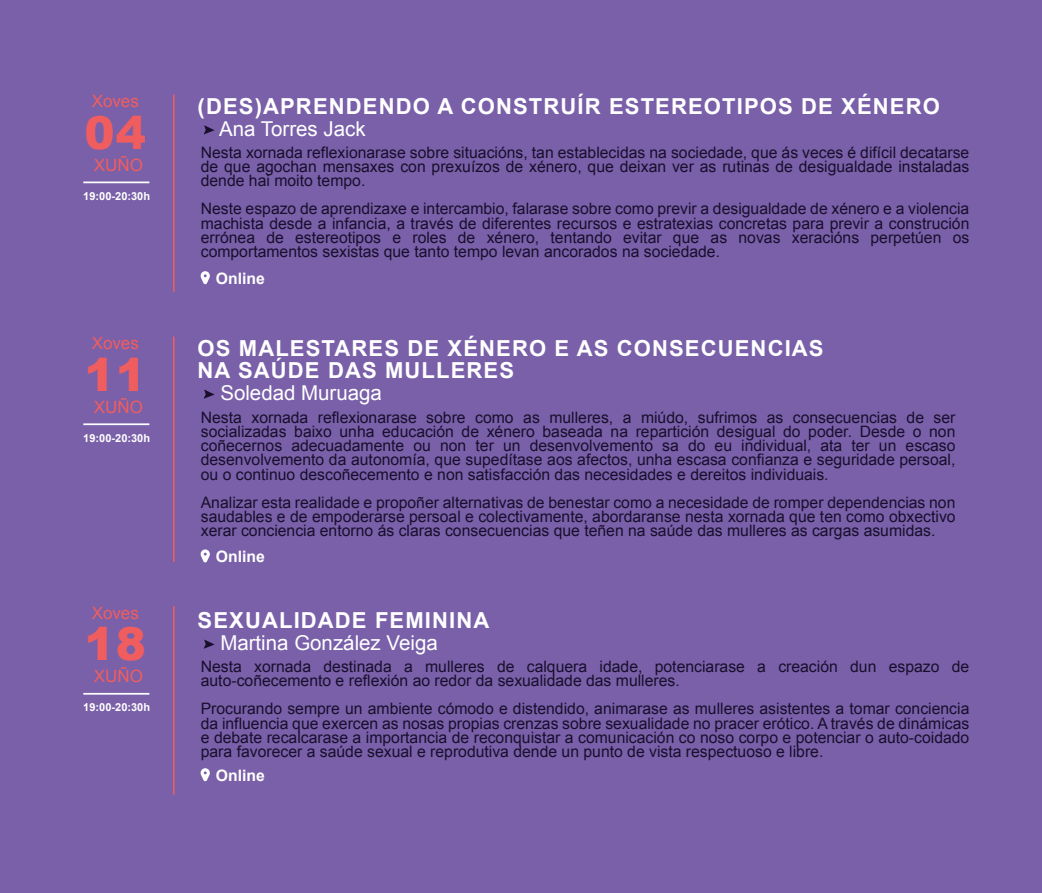
<style>
.page{position:relative;width:1042px;height:893px;background:#7960a9}
.page>*{position:absolute;margin:0;border:0;box-sizing:border-box;transform-origin:0 0}
.t1{font:900 45.32px "Arial";color:#f05d5f}
.t2{font:700 22.05px/22.1px "Arial";letter-spacing:.05em;color:#fff}
.t3{font:20.47px "Arial";color:#fff}
.t4{font:16.97px "Arial";color:#f05d5f}
.t5{font:15.75px/14.2px "Arial";color:#190f2c;text-align:justify}
.t6{font:700 15.75px "Arial";color:#fff}
.t7{font:700 11.03px "Arial";color:#fff}
</style>
<div class="page">
<hr style="left:173px;top:95px;width:1px;height:197px;background:#f05d5f">
<hr style="left:83px;top:182px;width:66px;height:1px;background:#fff">
<svg style="left:204px;top:125px;width:10px;height:9px"></svg>
<svg style="left:200px;top:271px;width:10px;height:14px"></svg>
<svg style="left:200px;top:549px;width:10px;height:14px"></svg>
<svg style="left:200px;top:768px;width:10px;height:14px"></svg>
<svg style="left:204px;top:640px;width:10px;height:9px"></svg>
<svg style="left:204px;top:390px;width:10px;height:9px"></svg>
<hr style="left:173px;top:337px;width:1px;height:225px;background:#f05d5f">
<hr style="left:83px;top:423px;width:66px;height:2px;background:#fff">
<hr style="left:173px;top:606px;width:1px;height:189px;background:#f05d5f">
<hr style="left:83px;top:693px;width:66px;height:2px;background:#fff">
<p class="t4" style="left:92px;top:90px;width:49px">Xoves</p>
<h1 class="t1" style="left:84px;top:100px;width:63px">04</h1>
<p class="t4" style="left:94px;top:154px;width:51px">XUÑO</p>
<p class="t7" style="left:83px;top:189px;width:68px">19:00-20:30h</p>
<p class="t4" style="left:92px;top:332px;width:49px">Xoves</p>
<h1 class="t1" style="left:84px;top:342px;width:63px">11</h1>
<p class="t4" style="left:94px;top:396px;width:51px">XUÑO</p>
<p class="t7" style="left:83px;top:430px;width:68px">19:00-20:30h</p>
<p class="t4" style="left:92px;top:601px;width:49px">Xoves</p>
<h1 class="t1" style="left:84px;top:611px;width:63px">18</h1>
<p class="t4" style="left:94px;top:665px;width:51px">XUÑO</p>
<p class="t7" style="left:83px;top:700px;width:68px">19:00-20:30h</p>
<h2 class="t2" style="left:198px;top:96px;width:744px">(DES)APRENDENDO A CONSTRUÍR ESTEREOTIPOS DE XÉNERO</h2>
<p class="t3" style="left:219px;top:115px;width:148px">Ana Torres Jack</p>
<p class="t5" style="left:201px;top:145px;width:770px">Nesta xornada reflexionarase sobre situacións, tan establecidas na sociedade, que ás veces é difícil decatarse de que agochan mensaxes con prexuízos de xénero, que deixan ver as rutinas de desigualdade instaladas dende hai moito tempo.</p>
<p class="t5" style="left:201px;top:202px;width:770px">Neste espazo de aprendizaxe e intercambio, falarase sobre como previr a desigualdade de xénero e a violencia machista desde a infancia, a través de diferentes recursos e estratexias concretas para previr a construción errónea de estereotipos e roles de xénero, tentando evitar que as novas xeracións perpetúen os comportamentos sexistas que tanto tempo levan ancorados na sociedade.</p>
<p class="t6" style="left:216px;top:268px;width:51px">Online</p>
<h2 class="t2" style="left:198px;top:338px;width:627px">OS MALESTARES DE XÉNERO E AS CONSECUENCIAS<br>NA SAÚDE DAS MULLERES</h2>
<p class="t3" style="left:220px;top:379px;width:163px">Soledad Muruaga</p>
<p class="t5" style="left:201px;top:410px;width:756px">Nesta xornada reflexionarase sobre como as mulleres, a miúdo, sufrimos as consecuencias de ser socializadas baixo unha educación de xénero baseada na repartición desigual do poder. Desde o non coñecernos adecuadamente ou non ter un desenvolvemento sa do eu individual, ata ter un escaso desenvolvemento da autonomía, que supedítase aos afectos, unha escasa confianza e seguridade persoal, ou o continuo descoñecemento e non satisfacción das necesidades e dereitos individuais.</p>
<p class="t5" style="left:201px;top:496px;width:756px">Analizar esta realidade e propoñer alternativas de benestar como a necesidade de romper dependencias non saudables e de empoderarse persoal e colectivamente, abordaranse nesta xornada que ten como obxectivo xerar conciencia entorno ás claras consecuencias que teñen na saúde das mulleres as cargas asumidas.</p>
<p class="t6" style="left:216px;top:546px;width:51px">Online</p>
<h2 class="t2" style="left:198px;top:610px;width:293px">SEXUALIDADE FEMININA</h2>
<p class="t3" style="left:220px;top:630px;width:219px">Martina González Veiga</p>
<p class="t5" style="left:201px;top:659px;width:770px">Nesta xornada destinada a mulleres de calquera idade, potenciarase a creación dun espazo de auto-coñecemento e reflexión ao redor da sexualidade das mulleres.</p>
<p class="t5" style="left:201px;top:702px;width:770px">Procurando sempre un ambiente cómodo e distendido, animarase as mulleres asistentes a tomar conciencia da influencia que exercen as nosas propias crenzas sobre sexualidade no pracer erótico. A través de dinámicas e debate recalcarase a importancia de reconquistar a comunicación co noso corpo e potenciar o auto-coidado para favorecer a saúde sexual e reprodutiva dende un punto de vista respectuoso e libre.</p>
<p class="t6" style="left:216px;top:765px;width:51px">Online</p>
</div>
